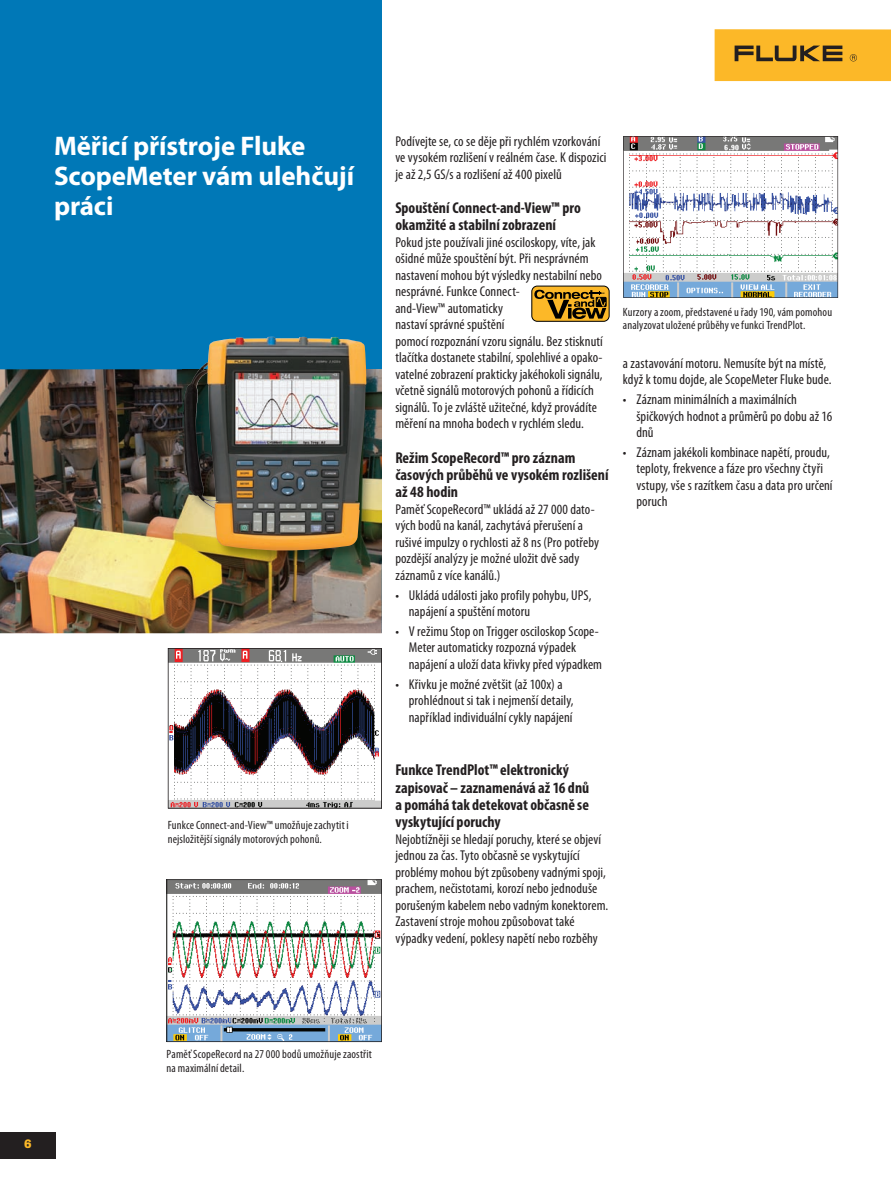
<style>
.page{position:relative;width:891px;height:1188px;background:#fff}
.page>*{position:absolute;margin:0;border:0;box-sizing:border-box;transform-origin:0 0}
.t1{font:700 27px/30px "Myriad Pro";letter-spacing:-.005em;color:#fff}
.t2{font:700 condensed 15.75px/17.2px "Myriad Pro";color:#231f20}
.t3{font:condensed 14.25px/16.5px "Myriad Pro";letter-spacing:.005em;color:#231f20}
.t4{font:condensed 12px/13.5px "Myriad Pro";letter-spacing:.01em;color:#231f20}
.t5{font:700 12px "Boton Pro";color:#fcb828}
</style>
<div class="page">
<div style="left:0;top:0;width:382px;height:398px;background:#0078b7"></div>
<div style="left:532px;top:286px;width:77px;height:35px;background:#fcb828;border-radius:6px"></div>
<div style="left:532px;top:286px;width:77px;height:36px;border:1px solid #000;border-radius:6px"></div>
<div style="left:596px;top:297px;width:11px;height:10px;border:1px solid #000"></div>
<svg style="left:534px;top:290px;width:72px;height:29px"></svg>
<img style="left:0;top:369px;width:382px;height:264px">
<img style="left:167px;top:879px;width:215px;height:163px">
<svg style="left:623px;top:136px;width:215px;height:162px"></svg>
<svg style="left:168px;top:648px;width:214px;height:161px"></svg>
<img style="left:182px;top:336px;width:199px;height:228px">
<img style="left:184px;top:337px;width:87px;height:120px">
<div style="left:715px;top:29px;width:176px;height:52px;background:#fcb828"></div>
<svg style="left:735px;top:46px;width:107px;height:15px"></svg>
<svg style="left:850px;top:54px;width:7px;height:7px"></svg>
<div style="left:0;top:1132px;width:55px;height:27px;background:#231f20"></div>
<h1 class="t1" style="left:54px;top:133px;width:302px">Měřicí přístroje Fluke<br>ScopeMeter vám ulehčují práci</h1>
<p class="t4" style="left:168px;top:820px;width:183px">Funkce Connect-and-View™ umožňuje zachytit i nejsložitější signály motorových pohonů.</p>
<p class="t3" style="left:395px;top:134px;width:213px">Podívejte se, co se děje při rychlém vzorkování ve vysokém rozlišení v reálném čase. K dispozici je až 2,5 GS/s a rozlišení až 400 pixelů</p>
<p class="t2" style="left:395px;top:201px;width:187px">Spouštění Connect-and-View™ pro okamžité a stabilní zobrazení</p>
<p class="t3" style="left:395px;top:235px;width:209px">Pokud jste používali jiné osciloskopy, víte, jak ošidné může spouštění být. Při nesprávném nastavení mohou být výsledky nestabilní nebo nesprávné. Funkce Connect-<br>and-View™ automaticky<br>nastaví správné spuštění<br>pomocí rozpoznání vzoru signálu. Bez stisknutí tlačítka dostanete stabilní, spolehlivé a opako&shy;vatelné zobrazení prakticky jakéhokoli signálu, včetně signálů motorových pohonů a řídicích signálů. To je zvláště užitečné, když provádíte měření na mnoha bodech v rychlém sledu.</p>
<p class="t2" style="left:395px;top:451px;width:215px">Režim ScopeRecord™ pro záznam časových průběhů ve vysokém rozlišení až 48 hodin</p>
<p class="t3" style="left:395px;top:502px;width:205px">Paměť ScopeRecord™ ukládá až 27 000 dato&shy;vých bodů na kanál, zachytává přerušení a rušivé impulzy o rychlosti až 8 ns (Pro potřeby pozdější analýzy je možné uložit dvě sady záznamů z více kanálů.)</p>
<p class="t3" style="left:409px;top:588px;width:184px;text-indent:-13px">• Ukládá události jako profily pohybu, UPS, napájení a spuštění motoru</p>
<p class="t3" style="left:409px;top:624px;width:195px;text-indent:-13px">• V režimu Stop on Trigger osciloskop Scope-<br>Meter automaticky rozpozná výpadek napájení a uloží data křivky před výpadkem</p>
<p class="t3" style="left:409px;top:677px;width:166px;text-indent:-13px">• Křivku je možné zvětšit (až 100x) a prohlédnout si tak i nejmenší detaily, například individuální cykly napájení</p>
<p class="t2" style="left:395px;top:763px;width:195px">Funkce TrendPlot™ elektronický zapisovač – zaznamenává až 16 dnů a pomáhá tak detekovat občasně se vyskytující poruchy</p>
<p class="t3" style="left:395px;top:832px;width:214px">Nejobtížněji se hledají poruchy, které se objeví jednou za čas. Tyto občasně se vyskytující problémy mohou být způsobeny vadnými spoji, prachem, nečistotami, korozí nebo jednoduše porušeným kabelem nebo vadným konektorem.<br>Zastavení stroje mohou způsobovat také výpadky vedení, poklesy napětí nebo rozběhy</p>
<p class="t4" style="left:623px;top:306px;width:211px">Kurzory a zoom, představené u řady 190, vám pomohou analyzovat uložené průběhy ve funkci TrendPlot.</p>
<p class="t3" style="left:623px;top:356px;width:210px">a zastavování motoru. Nemusíte být na místě, když k tomu dojde, ale ScopeMeter Fluke bude.</p>
<p class="t3" style="left:636px;top:393px;width:197px;text-indent:-13px">• Záznam minimálních a maximálních špičkových hodnot a průměrů po dobu až 16 dnů</p>
<p class="t3" style="left:636px;top:445px;width:198px;text-indent:-13px">• Záznam jakékoli kombinace napětí, proudu, teploty, frekvence a fáze pro všechny čtyři vstupy, vše s razítkem času a data pro určení poruch</p>
<p class="t5" style="left:24px;top:1139px;width:9px">6</p>
<p class="t4" style="left:167px;top:1049px;width:207px">Paměť ScopeRecord na 27 000 bodů umožňuje zaostřit na maximální detail.</p>
</div>
